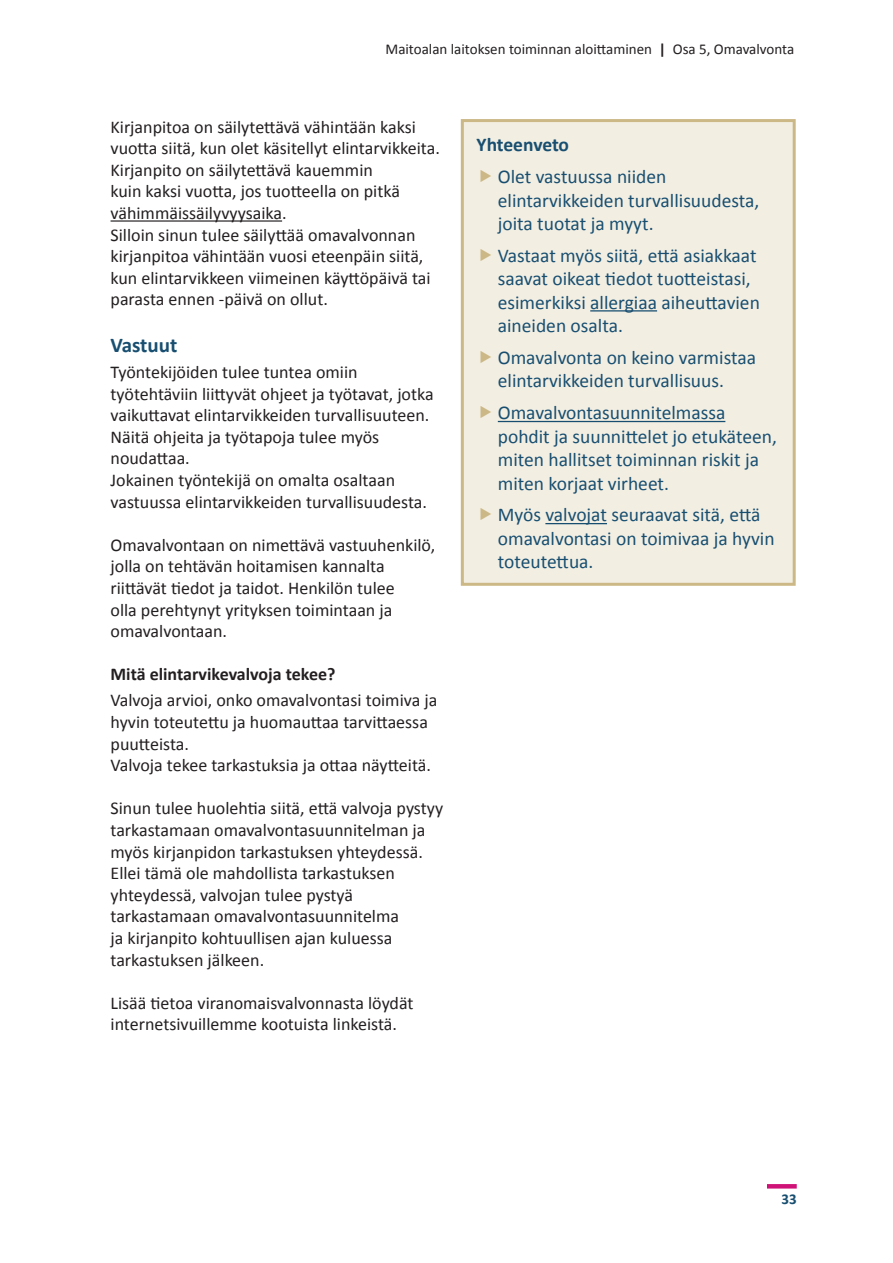
<style>
.page{position:relative;width:893px;height:1263px;background:#fff}
.page>*{position:absolute;margin:0;border:0;box-sizing:border-box;transform-origin:0 0}
.t1{font:700 21px "Calibri";color:#184f71}
.t2{font:19.5px/23.4px "Calibri";color:#184f71}
.t3{font:700 19.5px "Calibri";letter-spacing:-.01em;color:#184f71}
.t4{font:18px/21.6px "Calibri";color:#231f20}
.t5{font:700 18px "Calibri";color:#231f20}
.t6{font:15px "Calibri";color:#231f20}
.t7{font:700 15px "Calibri";color:#184f71}
.s1{font-weight:700}
</style>
<div class="page">
<svg style="left:767px;top:1184px;width:30px;height:4px"></svg>
<hr style="left:111px;top:220px;width:171px;height:2px;background:#231f20">
<div style="left:462px;top:121px;width:332px;height:463px;background:#f3eee2"></div>
<hr style="left:590px;top:310px;width:67px;height:1px;background:#184f71">
<hr style="left:498px;top:421px;width:227px;height:1px;background:#184f71">
<hr style="left:545px;top:523px;width:62px;height:1px;background:#184f71">
<div style="left:461px;top:119px;width:335px;height:467px;border:3px solid #cbb886"></div>
<p class="t6" style="left:386px;top:39px;width:410px">Maitoalan laitoksen toiminnan aloittaminen <span class="s1">|</span> Osa 5, Omavalvonta</p>
<p class="t4" style="left:111px;top:116px;width:331px">Kirjanpitoa on säilytettävä vähintään kaksi vuotta siitä, kun olet käsitellyt elintarvikkeita.<br>Kirjanpito on säilytettävä kauemmin<br>kuin kaksi vuotta, jos tuotteella on pitkä vähimmäissäilyvyysaika.<br>Silloin sinun tulee säilyttää omavalvonnan kirjanpitoa vähintään vuosi eteenpäin siitä, kun elintarvikkeen viimeinen käyttöpäivä tai parasta ennen -päivä on ollut.</p>
<p class="t1" style="left:111px;top:332px;width:68px">Vastuut</p>
<p class="t4" style="left:111px;top:361px;width:325px">Työntekijöiden tulee tuntea omiin työtehtäviin liittyvät ohjeet ja työtavat, jotka vaikuttavat elintarvikkeiden turvallisuuteen.<br>Näitä ohjeita ja työtapoja tulee myös noudattaa.<br>Jokainen työntekijä on omalta osaltaan vastuussa elintarvikkeiden turvallisuudesta.</p>
<p class="t4" style="left:111px;top:534px;width:326px">Omavalvontaan on nimettävä vastuuhenkilö, jolla on tehtävän hoitamisen kannalta riittävät tiedot ja taidot. Henkilön tulee<br>olla perehtynyt yrityksen toimintaan ja omavalvontaan.</p>
<p class="t5" style="left:111px;top:663px;width:226px">Mitä elintarvikevalvoja tekee?</p>
<p class="t4" style="left:111px;top:690px;width:328px">Valvoja arvioi, onko omavalvontasi toimiva ja hyvin toteutettu ja huomauttaa tarvittaessa puutteista.<br>Valvoja tekee tarkastuksia ja ottaa näytteitä.</p>
<p class="t4" style="left:111px;top:798px;width:334px">Sinun tulee huolehtia siitä, että valvoja pystyy tarkastamaan omavalvontasuunnitelman ja myös kirjanpidon tarkastuksen yhteydessä.<br>Ellei tämä ole mahdollista tarkastuksen yhteydessä, valvojan tulee pystyä tarkastamaan omavalvontasuunnitelma<br>ja kirjanpito kohtuullisen ajan kuluessa tarkastuksen jälkeen.</p>
<p class="t4" style="left:111px;top:992px;width:304px">Lisää tietoa viranomaisvalvonnasta löydät internetsivuillemme kootuista linkeistä.</p>
<p class="t3" style="left:477px;top:132px;width:94px">Yhteenveto</p>
<p class="t2" style="left:498px;top:165px;width:263px">Olet vastuussa niiden elintarvikkeiden turvallisuudesta, joita tuotat ja myyt.</p>
<p class="t2" style="left:498px;top:244px;width:264px">Vastaat myös siitä, että asiakkaat saavat oikeat tiedot tuotteistasi, esimerkiksi allergiaa aiheuttavien aineiden osalta.</p>
<p class="t2" style="left:498px;top:346px;width:260px">Omavalvonta on keino varmistaa elintarvikkeiden turvallisuus.</p>
<p class="t2" style="left:498px;top:401px;width:281px">Omavalvontasuunnitelmassa pohdit ja suunnittelet jo etukäteen, miten hallitset toiminnan riskit ja miten korjaat virheet.</p>
<p class="t2" style="left:498px;top:503px;width:278px">Myös valvojat seuraavat sitä, että omavalvontasi on toimivaa ja hyvin toteutettua.</p>
<p class="t7" style="left:781px;top:1189px;width:17px">33</p>
</div>
